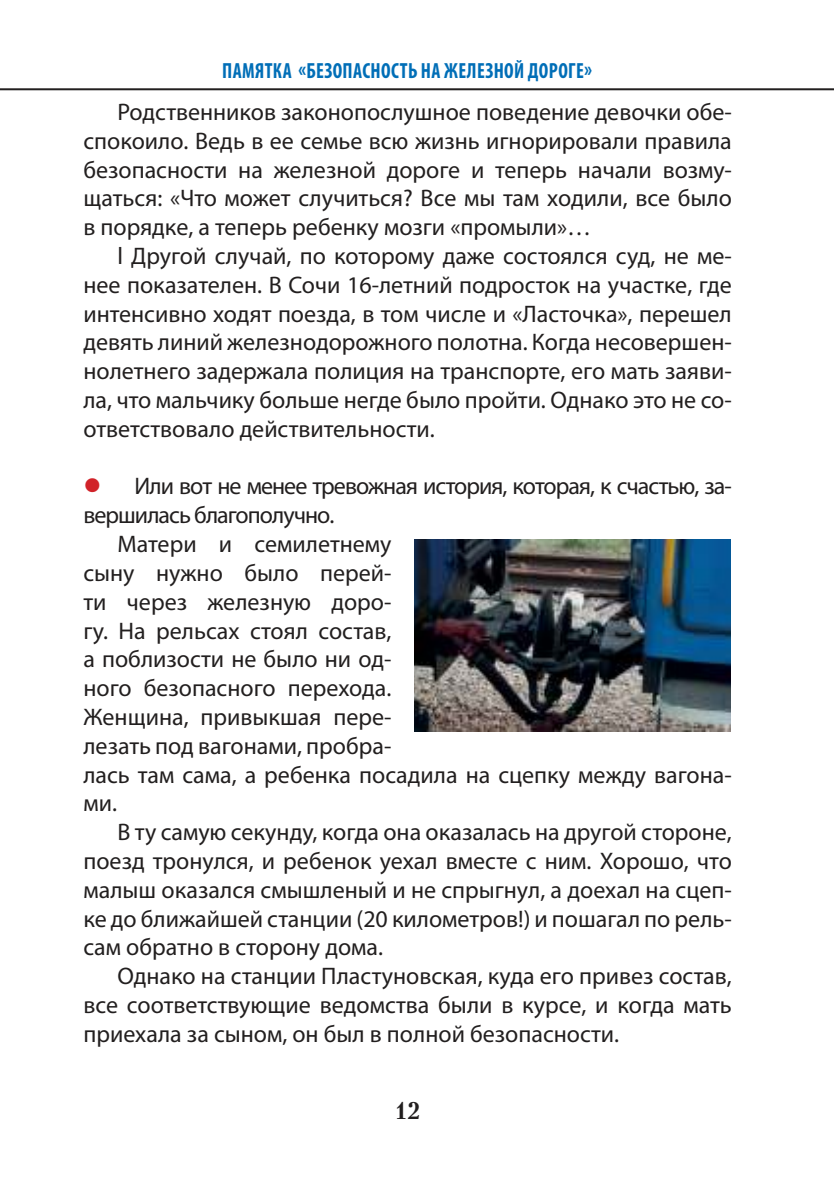
<style>
.page{position:relative;width:834px;height:1185px;background:#fff}
.page>*{position:absolute;margin:0;border:0;box-sizing:border-box;transform-origin:0 0}
.t1{font:24px/28.8px "Myriad Pro";color:#221f1f;text-align:justify}
.t2{font:24px "Myriad Pro";letter-spacing:-.04em;color:#221f1f}
.t3{font:700 24px "Petersburg C";color:#221f1f}
.t4{font:700 condensed 22px "Myriad Pro";letter-spacing:.02em;color:#006eb7;scale:.9 1}
.s1{color:#d12229}
</style>
<div class="page">
<hr style="left:0;top:88px;width:833px;height:2px;background:#221f1f">
<img style="left:414px;top:539px;width:316px;height:192px">
<p class="t4" style="left:222px;top:60px;width:412px">ПАМЯТКА «БЕЗОПАСНОСТЬ НА ЖЕЛЕЗНОЙ ДОРОГЕ»</p>
<p class="t1" style="left:83px;top:99px;width:650px;text-indent:34px">Родственников законопослушное поведение девочки обе&shy;спокоило. Ведь в ее семье всю жизнь игнорировали правила безопасности на железной дороге и теперь начали возму&shy;щаться: «Что может случиться? Все мы там ходили, все было в порядке, а теперь ребенку мозги «промыли»…</p>
<p class="t1" style="left:83px;top:243px;width:650px;text-indent:34px">l Другой случай, по которому даже состоялся суд, не ме&shy;нее показателен. В Сочи 16-летний подросток на участке, где интенсивно ходят поезда, в том числе и «Ласточка», перешел девять линий железнодорожного полотна. Когда несовершен&shy;нолетнего задержала полиция на транспорте, его мать заяви&shy;ла, что мальчику больше негде было пройти. Однако это не со&shy;ответствовало действительности.</p>
<p class="t2" style="left:83px;top:475px;width:650px"><span class="s1">●</span> Или вот не менее тревожная история, которая, к счастью, за-</p>
<p class="t2" style="left:83px;top:504px;width:252px">вершилась благополучно.</p>
<p class="t1" style="left:117px;top:531px;width:275px">Матери и семилетнему</p>
<p class="t1" style="left:83px;top:559px;width:309px">сыну нужно было перей-</p>
<p class="t1" style="left:83px;top:588px;width:309px">ти через железную доро-</p>
<p class="t1" style="left:83px;top:617px;width:309px">гу. На рельсах стоял состав,</p>
<p class="t1" style="left:83px;top:646px;width:309px">а поблизости не было ни од-</p>
<p class="t1" style="left:83px;top:675px;width:309px">ного безопасного перехода.</p>
<p class="t1" style="left:83px;top:703px;width:309px">Женщина, привыкшая пере-</p>
<p class="t1" style="left:83px;top:732px;width:309px">лезать под вагонами, пробра-</p>
<p class="t1" style="left:83px;top:761px;width:650px">лась там сама, а ребенка посадила на сцепку между вагона-</p>
<p class="t1" style="left:83px;top:790px;width:35px">ми.</p>
<p class="t1" style="left:117px;top:819px;width:616px">В ту самую секунду, когда она оказалась на другой стороне,</p>
<p class="t1" style="left:83px;top:847px;width:649px">поезд тронулся, и ребенок уехал вместе с ним. Хорошо, что</p>
<p class="t1" style="left:83px;top:876px;width:649px">малыш оказался смышленый и не спрыгнул, а доехал на сцеп-</p>
<p class="t1" style="left:83px;top:905px;width:649px">ке до ближайшей станции (20 километров!) и пошагал по рель-</p>
<p class="t1" style="left:83px;top:934px;width:301px">сам обратно в сторону дома.</p>
<p class="t1" style="left:117px;top:963px;width:615px">Однако на станции Пластуновская, куда его привез состав,</p>
<p class="t1" style="left:83px;top:991px;width:650px">все соответствующие ведомства были в курсе, и когда мать</p>
<p class="t1" style="left:83px;top:1020px;width:537px">приехала за сыном, он был в полной безопасности.</p>
<p class="t3" style="left:395px;top:1097px;width:27px">12</p>
</div>
